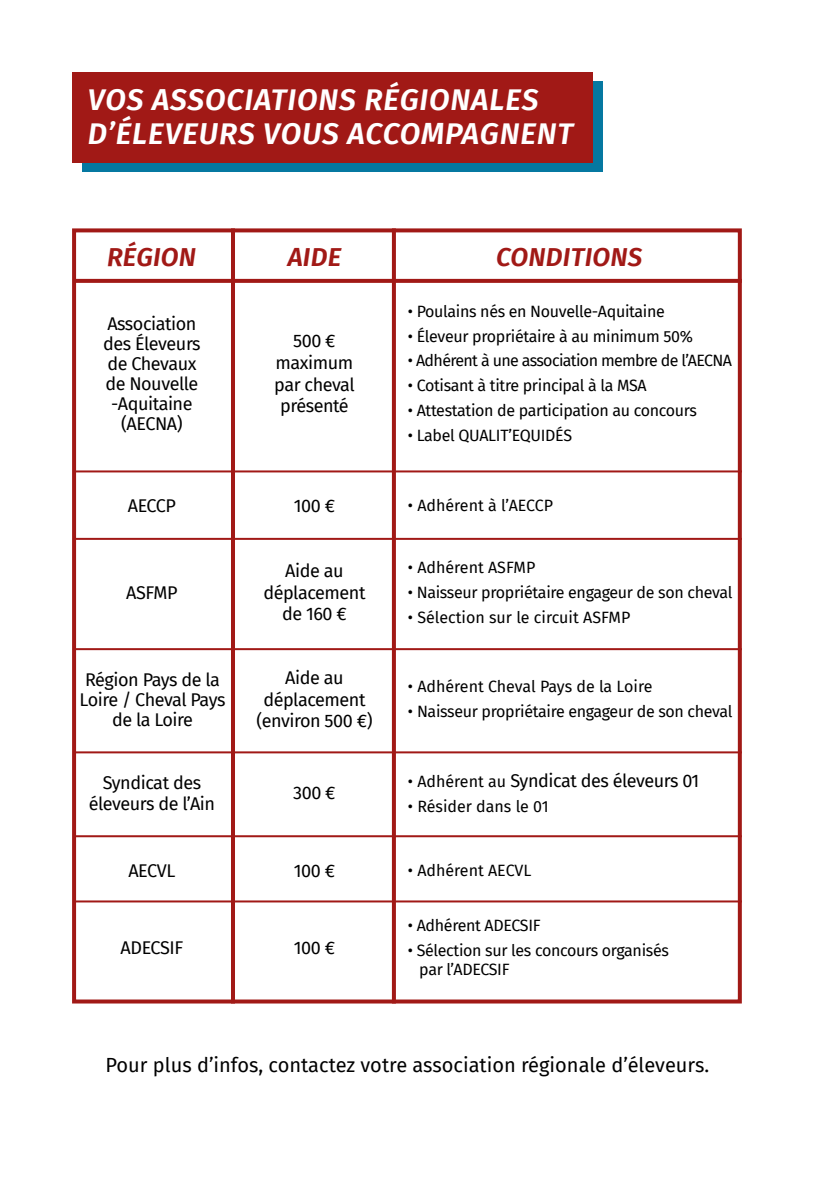
<style>
.page{position:relative;width:840px;height:1191px;background:#fff}
.page>*{position:absolute;margin:0;border:0;box-sizing:border-box;transform-origin:0 0}
.t1{font:italic 600 30px/34px "Fira Sans";letter-spacing:.03em;color:#fff}
.t2{font:italic 600 26px "Fira Sans";letter-spacing:.01em;color:#a11916}
.t3{font:20px "Fira Sans";color:#000}
.t4{font:18px/21.6px "Fira Sans";letter-spacing:-.025em;color:#000;text-align:center}
.t5{font:16px "Fira Sans";letter-spacing:-.02em;color:#000}
.t6{font:16px "Fira Sans";color:#000}
.t7{font:16px "Fira Sans";letter-spacing:-.04em;color:#000}
.s1{font-size:16px}
</style>
<div class="page">
<div style="left:82px;top:81px;width:520px;height:90px;background:#0578a1"></div>
<div style="left:72px;top:72px;width:520px;height:90px;background:#a11916"></div>
<div style="left:72px;top:228px;width:669px;height:775px;border:4px solid #a11916"></div>
<svg style="left:74px;top:279px;width:667px;height:4px;background:#a31f1c"></svg>
<hr style="left:74px;top:470px;width:667px;height:2px;background:#a11916">
<hr style="left:74px;top:751px;width:667px;height:2px;background:#a11916">
<hr style="left:74px;top:835px;width:667px;height:2px;background:#a11916">
<hr style="left:74px;top:648px;width:667px;height:2px;background:#a11916">
<hr style="left:74px;top:538px;width:667px;height:2px;background:#a11916">
<hr style="left:74px;top:900px;width:667px;height:2px;background:#a11916">
<hr style="left:231px;top:228px;width:4px;height:775px;background:#a11916">
<svg style="left:391px;top:228px;width:4px;height:775px;background:#b54c49"></svg>
<p class="t1" style="left:88px;top:81px;width:487px">VOS ASSOCIATIONS RÉGIONALES<br>D’ÉLEVEURS VOUS ACCOMPAGNENT</p>
<p class="t2" style="left:107px;top:235px;width:90px">RÉGION</p>
<p class="t2" style="left:287px;top:235px;width:55px">AIDE</p>
<p class="t2" style="left:496px;top:235px;width:148px">CONDITIONS</p>
<p class="t4" style="left:103px;top:313px;width:99px;line-height:20px">Association des Éleveurs de Chevaux de Nouvelle -Aquitaine (AECNA)</p>
<p class="t4" style="left:274px;top:330px;width:82px">500 € maximum par cheval présenté</p>
<p class="t5" style="left:408px;top:299px;width:258px">• Poulains nés en Nouvelle-Aquitaine</p>
<p class="t5" style="left:408px;top:324px;width:286px">• Éleveur propriétaire à au minimum 50%</p>
<p class="t7" style="left:408px;top:349px;width:325px">• Adhérent à une association membre de l’AECNA</p>
<p class="t5" style="left:408px;top:373px;width:240px">• Cotisant à titre principal à la MSA</p>
<p class="t5" style="left:408px;top:398px;width:290px">• Attestation de participation au concours</p>
<p class="t5" style="left:408px;top:423px;width:165px">• Label QUALIT’EQUIDÉS</p>
<p class="t4" style="left:128px;top:494px;width:50px">AECCP</p>
<p class="t4" style="left:294px;top:494px;width:43px">100 €</p>
<p class="t6" style="left:408px;top:493px;width:147px">• Adhérent à l’AECCP</p>
<p class="t4" style="left:126px;top:581px;width:53px">ASFMP</p>
<p class="t4" style="left:263px;top:560px;width:104px">Aide au déplacement de 160 €</p>
<p class="t6" style="left:408px;top:555px;width:129px">• Adhérent ASFMP</p>
<p class="t5" style="left:408px;top:580px;width:326px">• Naisseur propriétaire engageur de son cheval</p>
<p class="t6" style="left:408px;top:605px;width:224px">• Sélection sur le circuit ASFMP</p>
<p class="t4" style="left:80px;top:669px;width:147px;line-height:20px">Région Pays de la<br>Loire / Cheval Pays de la Loire</p>
<p class="t4" style="left:256px;top:666px;width:118px">Aide au déplacement (environ 500 €)</p>
<p class="t5" style="left:408px;top:674px;width:246px">• Adhérent Cheval Pays de la Loire</p>
<p class="t5" style="left:408px;top:699px;width:326px">• Naisseur propriétaire engageur de son cheval</p>
<p class="t4" style="left:89px;top:771px;width:128px">Syndicat des éleveurs de l’Ain</p>
<p class="t4" style="left:293px;top:782px;width:44px">300 €</p>
<p class="t4" style="left:408px;top:769px;width:293px"><span class="s1">• Adhérent au</span> Syndicat des éleveurs 01</p>
<p class="t6" style="left:408px;top:794px;width:142px">• Résider dans le 01</p>
<p class="t4" style="left:128px;top:859px;width:48px">AECVL</p>
<p class="t4" style="left:294px;top:859px;width:43px">100 €</p>
<p class="t6" style="left:408px;top:858px;width:125px">• Adhérent AECVL</p>
<p class="t4" style="left:121px;top:936px;width:64px">ADECSIF</p>
<p class="t4" style="left:294px;top:936px;width:43px">100 €</p>
<p class="t5" style="left:408px;top:913px;width:134px">• Adhérent ADECSIF</p>
<p class="t5" style="left:408px;top:938px;width:262px">• Sélection sur les concours organisés</p>
<p class="t5" style="left:419px;top:957px;width:92px">par l’ADECSIF</p>
<p class="t3" style="left:105px;top:1050px;width:604px">Pour plus d’infos, contactez votre association régionale d’éleveurs.</p>
</div>
